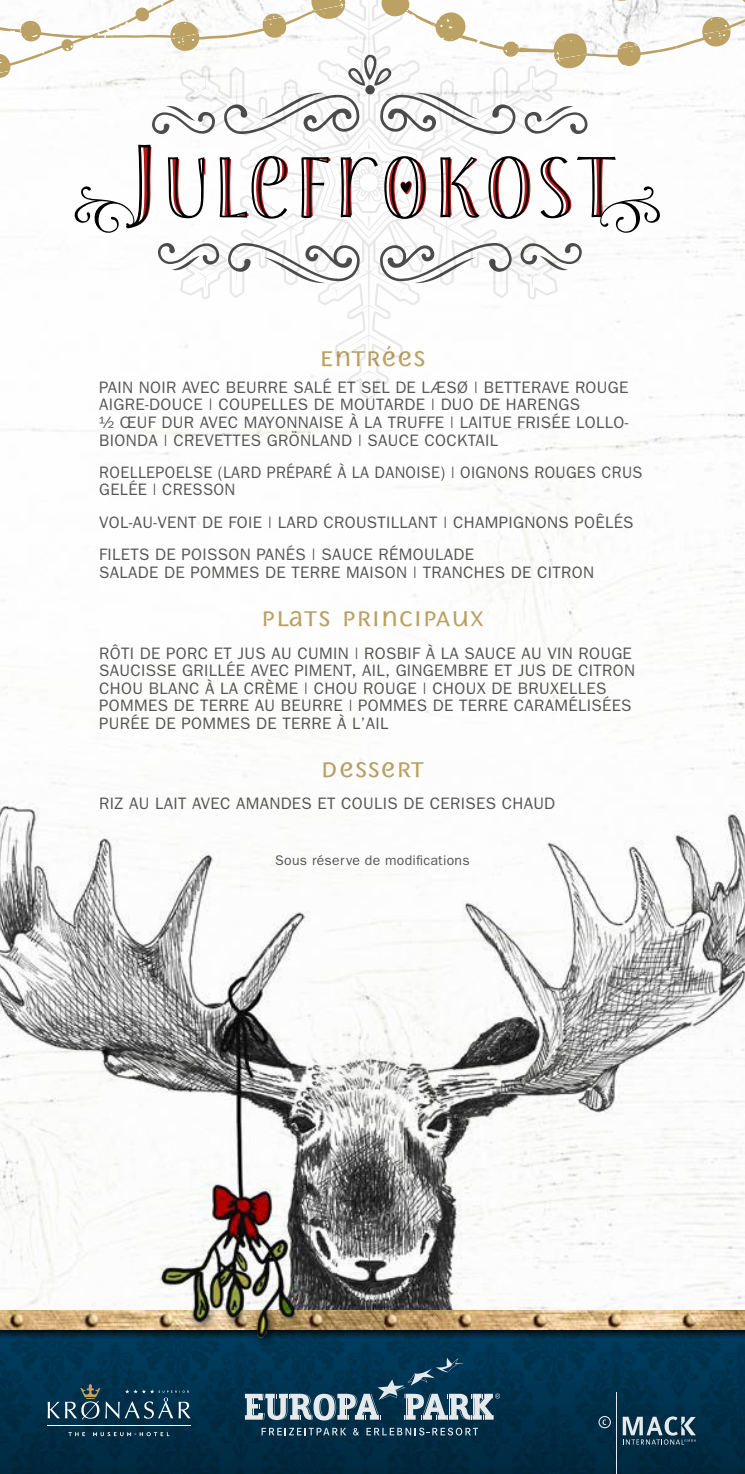
<style>
.page{position:relative;width:745px;height:1474px;background:#fff}
.page>*{position:absolute;margin:0;border:0;box-sizing:border-box;transform-origin:0 0}
.t1{font:99.4px "ST Sans Cd Engr";color:#000}
.t2{font:21px "ST Sans";color:#bba264}
.t3{font:16.62px/17.5px "Franklin Gothic";letter-spacing:.02em;color:#575756}
.t4{font:16.62px/17.5px "Franklin Gothic";letter-spacing:.02em;color:#575756;scale:.96 1}
.t5{font:14px "Franklin Gothic";letter-spacing:.02em;color:#575756}
.s1{font-size:120.05px}
</style>
<div class="page">
<svg style="left:180px;top:134px;width:377px;height:266px"></svg>
<svg style="left:228px;top:243px;width:132px;height:40px"></svg>
<svg style="left:379px;top:243px;width:132px;height:40px"></svg>
<svg style="left:519px;top:243px;width:62px;height:27px"></svg>
<svg style="left:158px;top:243px;width:61px;height:27px"></svg>
<svg style="left:74px;top:186px;width:61px;height:47px"></svg>
<svg style="left:141px;top:146px;width:519px;height:88px"></svg>
<img style="left:0;top:760px;width:744px;height:549px">
<div style="left:0;top:1309px;width:744px;height:30px;background:#000;opacity:.75"></div>
<div style="left:187px;top:1303px;width:119px;height:45px;background:#000;opacity:.75"></div>
<img style="left:0;top:1310px;width:744px;height:32px">
<div style="left:0;top:1342px;width:744px;height:131px;background:linear-gradient(to bottom,#003857,#01283d)"></div>
<svg style="left:0;top:0;width:744px;height:134px"></svg>
<svg style="left:68px;top:1431px;width:101px;height:5px"></svg>
<svg style="left:48px;top:1383px;width:143px;height:36px;background:#224b61"></svg>
<hr style="left:47px;top:1425px;width:144px;height:1px;background:#fff">
<svg style="left:598px;top:1415px;width:12px;height:13px"></svg>
<hr style="left:615px;top:1391px;width:1px;height:82px;background:#fff">
<svg style="left:622px;top:1416px;width:73px;height:28px;background:#4f6d7e"></svg>
<svg style="left:261px;top:1427px;width:85px;height:8px"></svg>
<svg style="left:353px;top:1427px;width:5px;height:8px"></svg>
<svg style="left:366px;top:1427px;width:111px;height:8px"></svg>
<svg style="left:245px;top:1357px;width:254px;height:63px;background:#375f75"></svg>
<h1 class="t1" style="left:127px;top:132px;width:491px"><span class="s1">J</span>ULEFROKOST</h1>
<p class="t2" style="left:319px;top:339px;width:108px">ENTRÉES</p>
<p class="t3" style="left:99px;top:378px;width:530px">PAIN NOIR AVEC BEURRE SALÉ ET SEL DE LÆSØ | BETTERAVE ROUGE AIGRE-DOUCE | COUPELLES DE MOUTARDE | DUO DE HARENGS<br>½ ŒUF DUR AVEC MAYONNAISE À LA TRUFFE | LAITUE FRISÉE LOLLO-BIONDA | CREVETTES GRÖNLAND | SAUCE COCKTAIL</p>
<p class="t4" style="left:99px;top:463px;width:567px">ROELLEPOELSE (LARD PRÉPARÉ À LA DANOISE) | OIGNONS ROUGES CRUS<br>GELÉE | CRESSON</p>
<p class="t3" style="left:99px;top:505px;width:535px;line-height:32.4px">VOL-AU-VENT DE FOIE | LARD CROUSTILLANT | CHAMPIGNONS POÊLÉS<br>FILETS DE POISSON PANÉS | SAUCE RÉMOULADE</p>
<p class="t3" style="left:99px;top:563px;width:496px">SALADE DE POMMES DE TERRE MAISON | TRANCHES DE CITRON</p>
<p class="t2" style="left:261px;top:599px;width:224px">PLATS PRINCIPAUX</p>
<p class="t3" style="left:99px;top:643px;width:537px">RÔTI DE PORC ET JUS AU CUMIN | ROSBIF À LA SAUCE AU VIN ROUGE SAUCISSE GRILLÉE AVEC PIMENT, AIL, GINGEMBRE ET JUS DE CITRON CHOU BLANC À LA CRÈME | CHOU ROUGE | CHOUX DE BRUXELLES POMMES DE TERRE AU BEURRE | POMMES DE TERRE CARAMÉLISÉES PURÉE DE POMMES DE TERRE À L’AIL</p>
<p class="t2" style="left:320px;top:750px;width:105px">DESSERT</p>
<p class="t3" style="left:99px;top:794px;width:457px">RIZ AU LAIT AVEC AMANDES ET COULIS DE CERISES CHAUD</p>
<p class="t5" style="left:275px;top:852px;width:196px">Sous réserve de modifications</p>
</div>
